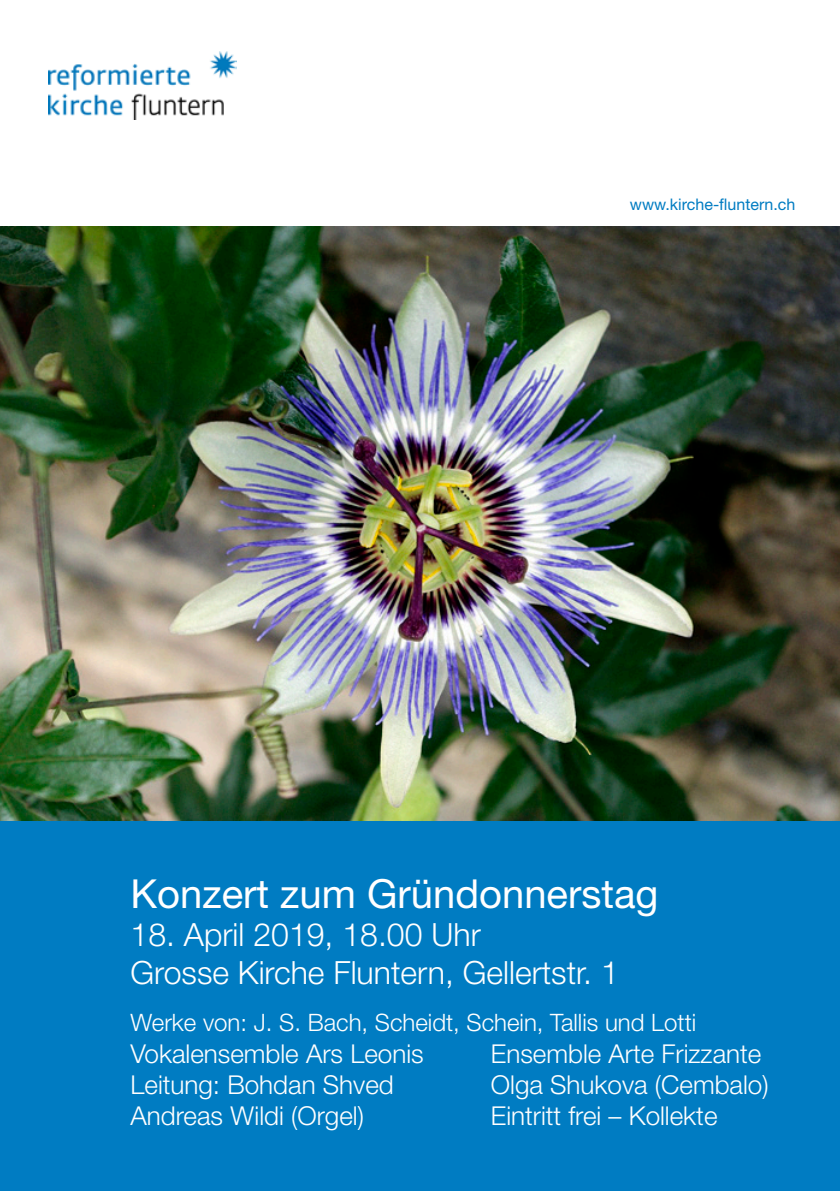
<style>
.page{position:relative;width:840px;height:1191px;background:#fff}
.page>*{position:absolute;margin:0;border:0;box-sizing:border-box;transform-origin:0 0}
.t1{font:40px "Helvetica Neue LT Pro";color:#fff}
.t2{font:300 32px "Helvetica Neue LT Pro";color:#fff}
.t3{font:300 26px "Helvetica Neue LT Pro";color:#fff}
.t4{font:300 24px "Helvetica Neue LT Pro";color:#fff}
.t5{font:16px "Helvetica Neue LT Pro";color:#007cc2}
</style>
<div class="page">
<div style="left:0;top:819px;width:839px;height:372px;background:#007cc2"></div>
<img style="left:48px;top:51px;width:189px;height:68px">
<img style="left:0;top:227px;width:839px;height:593px">
<p class="t5" style="left:629px;top:194px;width:167px">www.kirche-fluntern.ch</p>
<p class="t1" style="left:130px;top:868px;width:529px">Konzert zum Gründonnerstag</p>
<p class="t2" style="left:130px;top:915px;width:351px">18. April 2019, 18.00 Uhr</p>
<p class="t2" style="left:130px;top:953px;width:489px">Grosse Kirche Fluntern, Gellertstr. 1</p>
<p class="t4" style="left:130px;top:1008px;width:567px">Werke von: J. S. Bach, Scheidt, Schein, Tallis und Lotti</p>
<p class="t3" style="left:130px;top:1037px;width:294px">Vokalensemble Ars Leonis</p>
<p class="t3" style="left:490px;top:1037px;width:272px">Ensemble Arte Frizzante</p>
<p class="t3" style="left:130px;top:1068px;width:264px">Leitung: Bohdan Shved</p>
<p class="t3" style="left:490px;top:1068px;width:279px">Olga Shukova (Cembalo)</p>
<p class="t3" style="left:130px;top:1099px;width:235px">Andreas Wildi (Orgel)</p>
<p class="t3" style="left:490px;top:1099px;width:228px">Eintritt frei – Kollekte</p>
</div>
